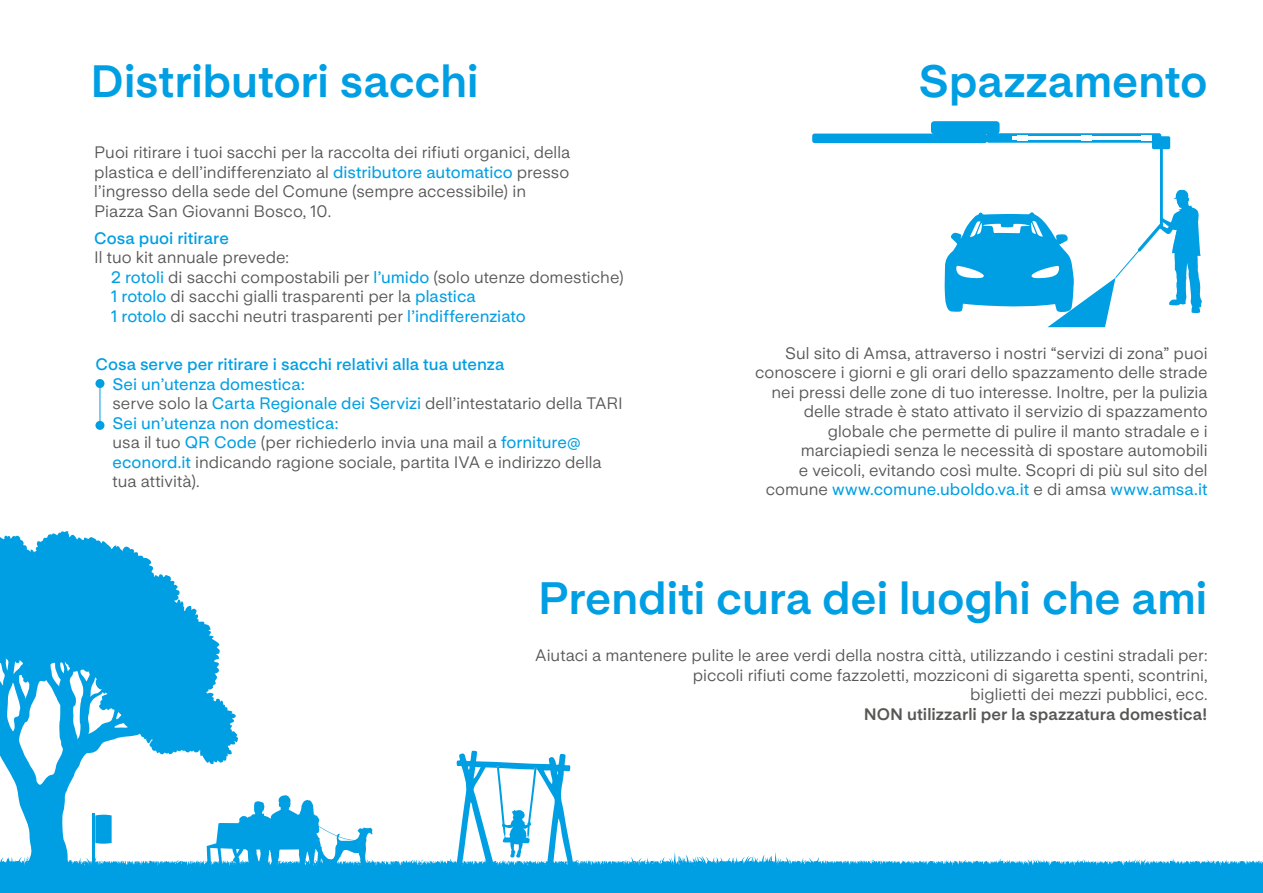
<style>
.page{position:relative;width:1263px;height:893px;background:#fff}
.page>*{position:absolute;margin:0;border:0;box-sizing:border-box;transform-origin:0 0}
.t1{font:700 45px "Life Sans";letter-spacing:-.005em;color:#009fe3}
.t2{font:16.5px/19.5px "Life Sans";color:#575756}
.t3{font:600 16.5px "Life Sans";color:#009fe3}
.t4{font:700 16.5px "Life Sans";letter-spacing:.005em;color:#575756}
.s1{font-weight:500;color:#009fe3}
</style>
<div class="page">
<svg style="left:0;top:531px;width:238px;height:321px;fill:#009fe3"></svg>
<hr style="left:93px;top:813px;width:2px;height:52px;background:#009fe3">
<svg style="left:95px;top:814px;width:17px;height:30px"></svg>
<svg style="left:0;top:852px;width:207px;height:41px;fill:#009fe3"></svg>
<svg style="left:207px;top:750px;width:1056px;height:143px"></svg>
<hr style="left:100px;top:384px;width:1px;height:42px;background:#009fe3">
<div style="left:95px;top:379px;width:9px;height:9px;background:#009fe3;border-radius:50%"></div>
<div style="left:95px;top:421px;width:9px;height:9px;background:#009fe3;border-radius:50%"></div>
<div style="left:931px;top:121px;width:68px;height:13px;background:#009fe3;border-radius:3px"></div>
<div style="left:1152px;top:136px;width:18px;height:13px;background:#009fe3;border-radius:2px"></div>
<div style="left:812px;top:134px;width:175px;height:9px;background:#009fe3;border-radius:2px"></div>
<div style="left:986px;top:133px;width:175px;height:10px;background:#009fe3;border-radius:2px"></div>
<div style="left:1141px;top:135px;width:11px;height:6px;background:#fff"></div>
<div style="left:1081px;top:135px;width:11px;height:6px;background:#fff"></div>
<div style="left:1017px;top:135px;width:11px;height:6px;background:#fff"></div>
<hr style="left:1012px;top:136px;width:140px;height:4px;background:#fff">
<hr style="left:1160px;top:143px;width:3px;height:86px;background:#009fe3">
<svg style="left:944px;top:190px;width:258px;height:137px"></svg>
<h1 class="t1" style="left:90px;top:55px;width:390px">Distributori sacchi</h1>
<p class="t2" style="left:94px;top:143px;width:477px">Puoi ritirare i tuoi sacchi per la raccolta dei rifiuti organici, della plastica e dell’indifferenziato al <span class="s1">distributore automatico</span> presso l’ingresso della sede del Comune (sempre accessibile) in Piazza San Giovanni Bosco, 10.</p>
<p class="t3" style="left:94px;top:228px;width:136px">Cosa puoi ritirare</p>
<p class="t2" style="left:111px;top:248px;width:514px;text-indent:-17px">Il tuo kit annuale prevede:<br><span class="s1">2 rotoli</span> di sacchi compostabili per <span class="s1">l’umido</span> (solo utenze domestiche)<br><span class="s1">1 rotolo</span> di sacchi gialli trasparenti per la <span class="s1">plastica<br>1 rotolo</span> di sacchi neutri trasparenti per <span class="s1">l’indifferenziato</span></p>
<p class="t3" style="left:95px;top:355px;width:410px">Cosa serve per ritirare i sacchi relativi alla tua utenza</p>
<p class="t2" style="left:112px;top:374px;width:512px"><span class="s1">Sei un’utenza domestica:<br></span>serve solo la <span class="s1">Carta Regionale dei Servizi</span> dell’intestatario della TARI <span class="s1">Sei un’utenza non domestica:<br></span>usa il tuo <span class="s1">QR Code</span> (per richiederlo invia una mail a <span class="s1">forniture@ econord.it</span> indicando ragione sociale, partita IVA e indirizzo della tua attività).</p>
<h1 class="t1" style="left:918px;top:55px;width:291px">Spazzamento</h1>
<p class="t2" style="left:755px;top:343px;width:454px;text-align:right">Sul sito di Amsa, attraverso i nostri “servizi di zona” puoi conoscere i giorni e gli orari dello spazzamento delle strade nei pressi delle zone di tuo interesse. Inoltre, per la pulizia delle strade è stato attivato il servizio di spazzamento globale che permette di pulire il manto stradale e i marciapiedi senza le necessità di spostare automobili<br>e veicoli, evitando così multe. Scopri di più sul sito del comune <span class="s1">www.comune.uboldo.va.it</span> e di amsa <span class="s1">www.amsa.it</span></p>
<h1 class="t1" style="left:538px;top:573px;width:671px">Prenditi cura dei luoghi che ami</h1>
<p class="t2" style="left:535px;top:646px;width:674px;text-align:right">Aiutaci a mantenere pulite le aree verdi della nostra città, utilizzando i cestini stradali per: piccoli rifiuti come fazzoletti, mozziconi di sigaretta spenti, scontrini,<br>biglietti dei mezzi pubblici, ecc.</p>
<p class="t4" style="left:864px;top:705px;width:345px">NON utilizzarli per la spazzatura domestica!</p>
</div>
